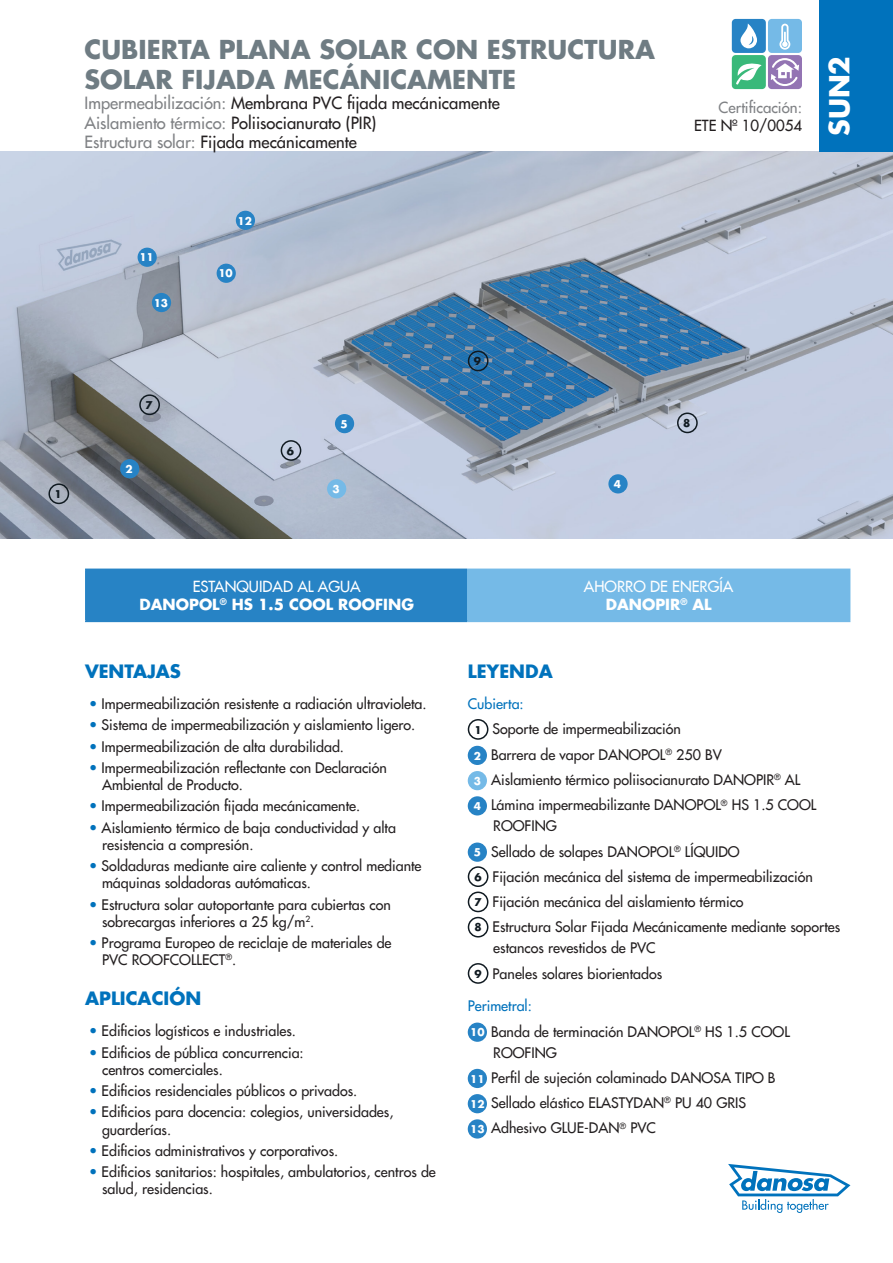
<style>
.page{position:relative;width:893px;height:1263px;background:#fff}
.page>*{position:absolute;margin:0;border:0;box-sizing:border-box;transform-origin:0 0}
.t1{font:700 27px "Futura AC";color:#fff}
.t2{font:700 25.5px/30.6px "Futura AC";color:#6f7c83}
.t3{font:700 18px "Futura AC";color:#0072bc}
.t4{font:16.5px "Futura AC";color:#231f20}
.t5{font:700 15px "Futura AC";color:#fff}
.t6{font:15px "Futura AC";color:#fff}
.t7{font:15px/18px "Futura AC";color:#808285;text-align:right}
.t8{font:14.25px/17.1px "Futura AC";color:#231f20}
.t9{font:14.25px "Futura AC";color:#0072bc}
.t10{font:700 10.5px "Futura AC";color:#fff}
.t11{font:700 10.5px "Futura AC";color:#101a21}
.s1{color:#808285}
.s2{color:#231f20}
.s3{color:#0072bc}
</style>
<div class="page">
<img style="left:0;top:152px;width:893px;height:387px">
<div style="left:468px;top:719px;width:20px;height:21px;border:2px solid #101a21;border-radius:50%"></div>
<div style="left:468px;top:746px;width:19px;height:19px;background:#2783c5;border-radius:50%"></div>
<div style="left:468px;top:771px;width:19px;height:19px;background:#75bae7;border-radius:50%"></div>
<div style="left:468px;top:796px;width:19px;height:19px;background:#2783c5;border-radius:50%"></div>
<div style="left:468px;top:842px;width:19px;height:20px;background:#2783c5;border-radius:50%"></div>
<div style="left:468px;top:866px;width:20px;height:21px;border:2px solid #101a21;border-radius:50%"></div>
<div style="left:468px;top:891px;width:20px;height:21px;border:2px solid #101a21;border-radius:50%"></div>
<div style="left:468px;top:917px;width:20px;height:20px;border:2px solid #101a21;border-radius:50%"></div>
<div style="left:468px;top:963px;width:20px;height:21px;border:2px solid #101a21;border-radius:50%"></div>
<div style="left:468px;top:1022px;width:19px;height:20px;background:#2783c5;border-radius:50%"></div>
<div style="left:468px;top:1069px;width:19px;height:19px;background:#2783c5;border-radius:50%"></div>
<div style="left:468px;top:1094px;width:19px;height:19px;background:#2783c5;border-radius:50%"></div>
<div style="left:468px;top:1119px;width:19px;height:19px;background:#2783c5;border-radius:50%"></div>
<div style="left:819px;top:0;width:74px;height:152px;background:#0072bc"></div>
<div style="left:48px;top:483px;width:21px;height:21px;border:2px solid #101a21;border-radius:50%"></div>
<div style="left:608px;top:474px;width:20px;height:19px;background:#2783c5;border-radius:50%"></div>
<div style="left:120px;top:459px;width:19px;height:19px;background:#2783c5;border-radius:50%"></div>
<div style="left:335px;top:414px;width:19px;height:19px;background:#2783c5;border-radius:50%"></div>
<div style="left:217px;top:264px;width:19px;height:19px;background:#2783c5;border-radius:50%"></div>
<div style="left:327px;top:479px;width:19px;height:19px;background:#75bae7;border-radius:50%"></div>
<div style="left:139px;top:394px;width:21px;height:21px;border:2px solid #101a21;border-radius:50%"></div>
<div style="left:677px;top:412px;width:21px;height:21px;border:2px solid #101a21;border-radius:50%"></div>
<div style="left:468px;top:351px;width:20px;height:20px;border:2px solid #101a21;border-radius:50%"></div>
<div style="left:281px;top:440px;width:20px;height:21px;border:2px solid #101a21;border-radius:50%"></div>
<div style="left:138px;top:248px;width:19px;height:19px;background:#2783c5;border-radius:50%"></div>
<div style="left:236px;top:211px;width:19px;height:19px;background:#2783c5;border-radius:50%"></div>
<div style="left:152px;top:293px;width:19px;height:19px;background:#2783c5;border-radius:50%"></div>
<svg style="left:728px;top:1164px;width:122px;height:49px"></svg>
<div style="left:86px;top:569px;width:382px;height:52px;background:#2783c5"></div>
<div style="left:468px;top:569px;width:382px;height:52px;background:#75bae7"></div>
<hr style="left:85px;top:570px;width:2px;height:51px;background:#2783c5">
<hr style="left:85px;top:568px;width:382px;height:2px;background:#2783c5">
<hr style="left:85px;top:621px;width:382px;height:1px;background:#2783c5">
<hr style="left:467px;top:568px;width:383px;height:2px;background:#75bae7">
<hr style="left:467px;top:570px;width:1px;height:51px;background:#75bae7">
<hr style="left:467px;top:621px;width:383px;height:1px;background:#75bae7">
<div style="left:768px;top:19px;width:34px;height:34px;background:#75bae7;border-radius:4px"></div>
<svg style="left:779px;top:24px;width:11px;height:26px"></svg>
<div style="left:732px;top:19px;width:34px;height:34px;background:#2783c5;border-radius:4px"></div>
<svg style="left:740px;top:23px;width:17px;height:25px"></svg>
<div style="left:732px;top:55px;width:34px;height:34px;background:#39b97a;border-radius:4px"></div>
<svg style="left:736px;top:63px;width:26px;height:22px"></svg>
<div style="left:768px;top:55px;width:34px;height:34px;background:#9374b3;border-radius:4px"></div>
<svg style="left:771px;top:58px;width:28px;height:28px"></svg>
<p class="t2" style="left:85px;top:33px;width:572px">CUBIERTA PLANA SOLAR CON ESTRUCTURA<br>SOLAR FIJADA MECÁNICAMENTE</p>
<p class="t4" style="left:85px;top:92px;width:417px"><span class="s1">Impermeabilización:</span> Membrana PVC fijada mecánicamente</p>
<p class="t4" style="left:85px;top:112px;width:293px"><span class="s1">Aislamiento térmico:</span> Poliisocianurato (PIR)</p>
<p class="t4" style="left:85px;top:131px;width:274px"><span class="s1">Estructura solar:</span> Fijada mecánicamente</p>
<p class="t11" style="left:55px;top:487px;width:9px">1</p>
<p class="t10" style="left:139px;top:250px;width:16px">11</p>
<p class="t10" style="left:154px;top:296px;width:16px">13</p>
<p class="t11" style="left:145px;top:398px;width:9px">7</p>
<p class="t10" style="left:126px;top:462px;width:9px">2</p>
<p class="t10" style="left:238px;top:214px;width:16px">12</p>
<p class="t10" style="left:218px;top:267px;width:16px">10</p>
<p class="t11" style="left:287px;top:444px;width:9px">6</p>
<p class="t10" style="left:340px;top:417px;width:9px">5</p>
<p class="t10" style="left:332px;top:482px;width:9px">3</p>
<p class="t11" style="left:474px;top:354px;width:9px">9</p>
<p class="t10" style="left:614px;top:477px;width:9px">4</p>
<p class="t7" style="left:694px;top:98px;width:110px">Certificación:<br><span class="s2">ETE Nº 10/0054</span></p>
<p class="t1" style="left:821px;top:136px;width:81px;rotate:-90deg">SUN2</p>
<p class="t11" style="left:683px;top:416px;width:9px">8</p>
<p class="t6" style="left:193px;top:577px;width:170px">ESTANQUIDAD AL AGUA</p>
<p class="t5" style="left:140px;top:595px;width:276px">DANOPOL<sup>®</sup> HS 1.5 COOL ROOFING</p>
<p class="t3" style="left:85px;top:659px;width:97px">VENTAJAS</p>
<p class="t3" style="left:468px;top:659px;width:87px">LEYENDA</p>
<p class="t6" style="left:584px;top:577px;width:151px">AHORRO DE ENERGÍA</p>
<p class="t5" style="left:606px;top:595px;width:107px">DANOPIR<sup>®</sup> AL</p>
<p class="t8" style="left:89px;top:695px;width:339px"><span class="s3">•</span> Impermeabilización resistente a radiación ultravioleta.</p>
<p class="t8" style="left:89px;top:716px;width:328px"><span class="s3">•</span> Sistema de impermeabilización y aislamiento ligero.</p>
<p class="t8" style="left:89px;top:738px;width:256px"><span class="s3">•</span> Impermeabilización de alta durabilidad.</p>
<p class="t8" style="left:102px;top:759px;width:286px;text-indent:-13px"><span class="s3">•</span> Impermeabilización reflectante con Declaración<br>Ambiental de Producto.</p>
<p class="t8" style="left:89px;top:797px;width:272px"><span class="s3">•</span> Impermeabilización fijada mecánicamente.</p>
<p class="t8" style="left:102px;top:819px;width:295px;text-indent:-13px"><span class="s3">•</span> Aislamiento térmico de baja conductividad y alta resistencia a compresión.</p>
<p class="t8" style="left:102px;top:857px;width:321px;text-indent:-13px"><span class="s3">•</span> Soldaduras mediante aire caliente y control mediante máquinas soldadoras autómaticas.</p>
<p class="t8" style="left:102px;top:896px;width:290px;text-indent:-13px"><span class="s3">•</span> Estructura solar autoportante para cubiertas con sobrecargas inferiores a 25 kg/m<sup>2</sup>.</p>
<p class="t8" style="left:102px;top:934px;width:291px;text-indent:-13px"><span class="s3">•</span> Programa Europeo de reciclaje de materiales de<br>PVC ROOFCOLLECT<sup>®</sup>.</p>
<p class="t3" style="left:85px;top:986px;width:118px">APLICACIÓN</p>
<p class="t8" style="left:89px;top:1022px;width:208px"><span class="s3">•</span> Edificios logísticos e industriales.</p>
<p class="t8" style="left:102px;top:1044px;width:203px;text-indent:-13px"><span class="s3">•</span> Edificios de pública concurrencia: centros comerciales.</p>
<p class="t8" style="left:89px;top:1082px;width:270px"><span class="s3">•</span> Edificios residenciales públicos o privados.</p>
<p class="t8" style="left:102px;top:1103px;width:293px;text-indent:-13px"><span class="s3">•</span> Edificios para docencia: colegios, universidades, guarderías.</p>
<p class="t8" style="left:89px;top:1142px;width:250px"><span class="s3">•</span> Edificios administrativos y corporativos.</p>
<p class="t8" style="left:102px;top:1163px;width:335px;text-indent:-13px"><span class="s3">•</span> Edificios sanitarios: hospitales, ambulatorios, centros de salud, residencias.</p>
<p class="t9" style="left:468px;top:695px;width:57px">Cubierta:</p>
<p class="t11" style="left:474px;top:722px;width:9px">1</p>
<p class="t8" style="left:493px;top:720px;width:190px">Soporte de impermeabilización</p>
<p class="t10" style="left:474px;top:748px;width:9px">2</p>
<p class="t8" style="left:491px;top:746px;width:232px">Barrera de vapor DANOPOL<sup>®</sup> 250 BV</p>
<p class="t10" style="left:474px;top:774px;width:9px">3</p>
<p class="t8" style="left:491px;top:771px;width:311px">Aislamiento térmico poliisocianurato DANOPIR<sup>®</sup> AL</p>
<p class="t10" style="left:474px;top:799px;width:9px">4</p>
<p class="t8" style="left:491px;top:794px;width:327px;line-height:21px">Lámina impermeabilizante DANOPOL<sup>®</sup> HS 1.5 COOL<br>ROOFING</p>
<p class="t10" style="left:474px;top:845px;width:9px">5</p>
<p class="t8" style="left:491px;top:843px;width:250px">Sellado de solapes DANOPOL<sup>®</sup> LÍQUIDO</p>
<p class="t11" style="left:474px;top:870px;width:9px">6</p>
<p class="t8" style="left:493px;top:868px;width:322px">Fijación mecánica del sistema de impermeabilización</p>
<p class="t11" style="left:474px;top:895px;width:9px">7</p>
<p class="t8" style="left:493px;top:893px;width:253px">Fijación mecánica del aislamiento térmico</p>
<p class="t11" style="left:474px;top:920px;width:9px">8</p>
<p class="t8" style="left:493px;top:916px;width:349px;line-height:21px">Estructura Solar Fijada Mecánicamente mediante soportes estancos revestidos de PVC</p>
<p class="t11" style="left:474px;top:967px;width:9px">9</p>
<p class="t8" style="left:493px;top:965px;width:171px">Paneles solares biorientados</p>
<p class="t9" style="left:468px;top:997px;width:66px">Perimetral:</p>
<p class="t10" style="left:470px;top:1025px;width:16px">10</p>
<p class="t8" style="left:491px;top:1021px;width:300px;line-height:21px">Banda de terminación DANOPOL<sup>®</sup> HS 1.5 COOL<br>ROOFING</p>
<p class="t10" style="left:470px;top:1072px;width:16px">11</p>
<p class="t8" style="left:491px;top:1069px;width:286px">Perfil de sujeción colaminado DANOSA TIPO B</p>
<p class="t10" style="left:470px;top:1097px;width:16px">12</p>
<p class="t8" style="left:491px;top:1094px;width:257px">Sellado elástico ELASTYDAN<sup>®</sup> PU 40 GRIS</p>
<p class="t10" style="left:470px;top:1122px;width:16px">13</p>
<p class="t8" style="left:491px;top:1119px;width:166px">Adhesivo GLUE-DAN<sup>®</sup> PVC</p>
</div>
